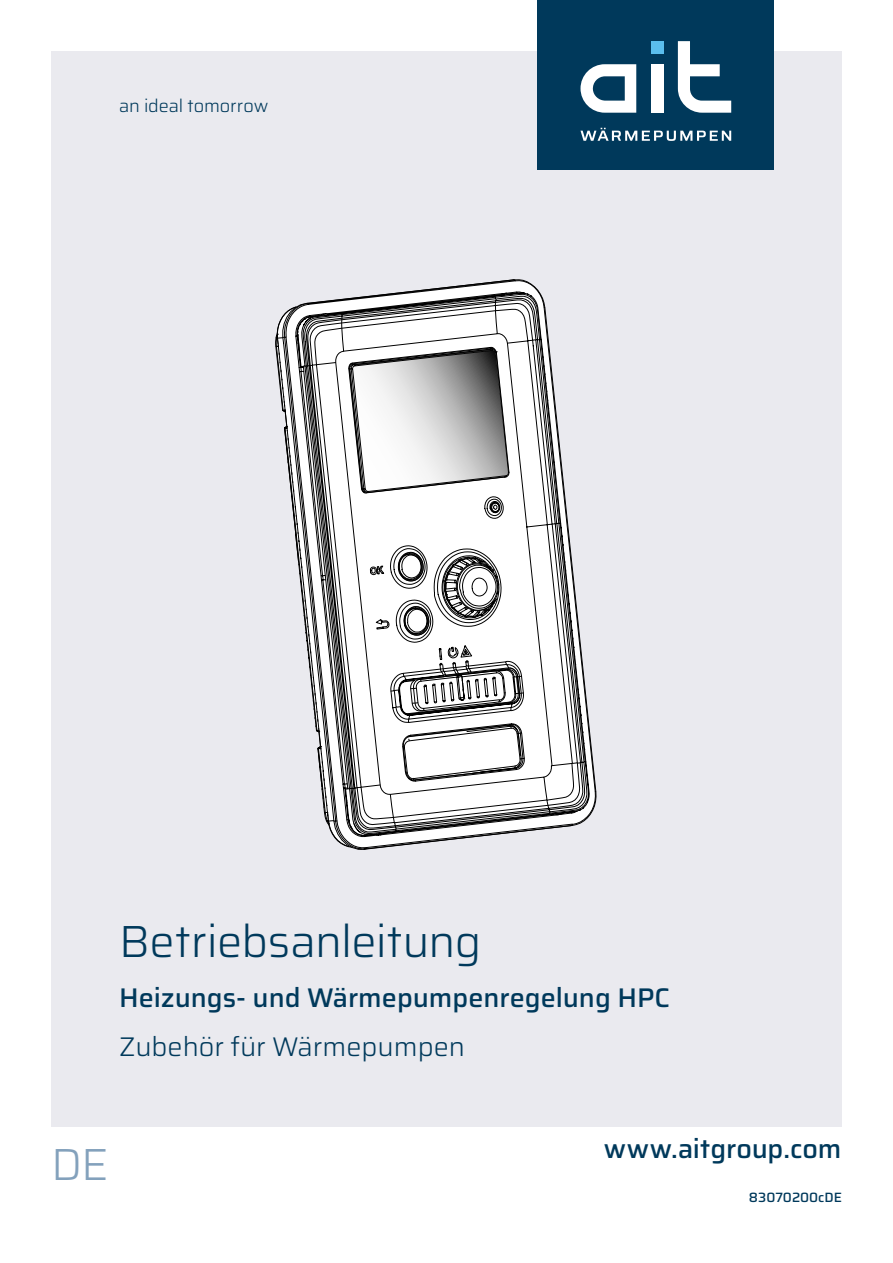
<style>
.page{position:relative;width:893px;height:1263px;background:#fff}
.page>*{position:absolute;margin:0;border:0;box-sizing:border-box;transform-origin:0 0}
.t1{font:300 45px "Saira";letter-spacing:-.01em;color:#00395b}
.t2{font:300 45px "Saira";color:#83a1bc}
.t3{font:500 27px "Saira";color:#00395b}
.t4{font:300 27px "Saira";color:#00395b}
.t5{font:300 18px "Saira";letter-spacing:-.005em;color:#00395b}
.t6{font:500 13.5px "Saira";color:#00395b}
</style>
<div class="page">
<div style="left:51px;top:51px;width:791px;height:1076px;background:#eaeaef"></div>
<div style="left:538px;top:0;width:236px;height:169px;background:#00395b"></div>
<svg style="left:678px;top:41px;width:53px;height:72px"></svg>
<div style="left:651px;top:64px;width:12px;height:49px;background:#fff"></div>
<div style="left:651px;top:41px;width:12px;height:13px;background:#5bbeed"></div>
<svg style="left:580px;top:128px;width:151px;height:13px"></svg>
<svg style="left:580px;top:64px;width:56px;height:49px"></svg>
<svg style="left:275px;top:279px;width:321px;height:571px"></svg>
<p class="t5" style="left:119px;top:91px;width:151px">an ideal tomorrow</p>
<h1 class="t1" style="left:119px;top:904px;width:364px">Betriebsanleitung</h1>
<p class="t3" style="left:119px;top:975px;width:552px">Heizungs- und Wärmepumpenregelung HPC</p>
<p class="t4" style="left:119px;top:1025px;width:348px">Zubehör für Wärmepumpen</p>
<h1 class="t2" style="left:51px;top:1128px;width:59px">DE</h1>
<p class="t3" style="left:604px;top:1126px;width:239px">www.aitgroup.com</p>
<p class="t6" style="left:749px;top:1186px;width:95px">83070200cDE</p>
</div>
